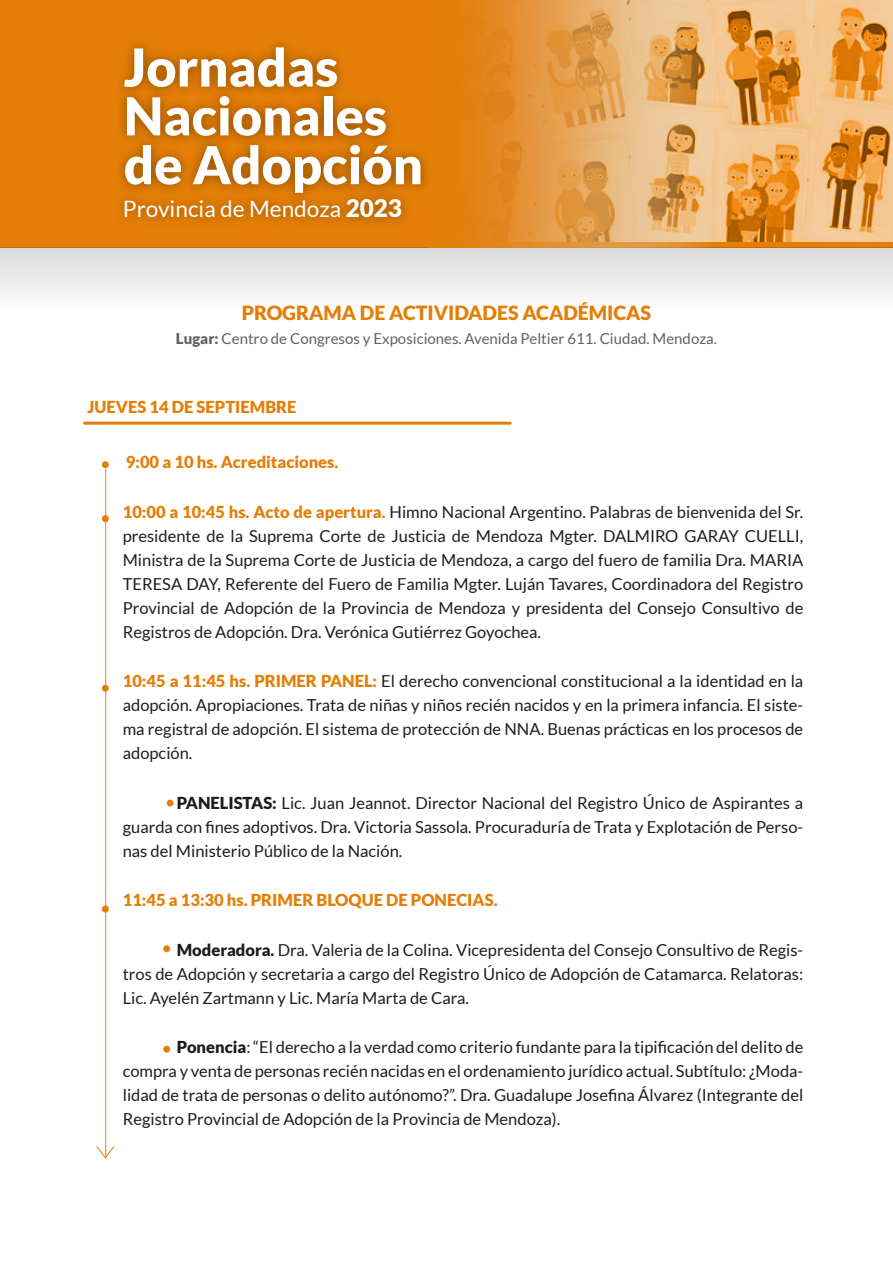
<style>
.page{position:relative;width:893px;height:1263px;background:#fff}
.page>*{position:absolute;margin:0;border:0;box-sizing:border-box;transform-origin:0 0}
.t1{font:900 52.35px/48.9px "Lato";color:#fff}
.t2{font:22.65px "Lato";color:#fff}
.t3{font:900 19.5px "Lato";color:#e47e07}
.t4{font:16.5px/24px "Lato";color:#1d1d1b;text-align:justify}
.t5{font:900 16.5px "Lato";color:#e47e07}
.t6{font:15px "Lato";color:#616160}
.s1{font-weight:900;font-size:24.3px}
.s2{font-weight:900}
.s3{font-weight:900;color:#e47e07}
</style>
<div class="page">
<div style="left:0;top:248px;width:893px;height:67px;background:linear-gradient(to bottom,#dadada,#fff)"></div>
<hr style="left:85px;top:422px;width:425px;height:3px;background:#e47e07">
<div style="left:163px;top:1046px;width:7px;height:7px;background:#e47e07;border-radius:50%"></div>
<hr style="left:105px;top:469px;width:1px;height:689px;background:#e47e07">
<div style="left:102px;top:515px;width:7px;height:7px;background:#e47e07;border-radius:50%"></div>
<div style="left:102px;top:461px;width:7px;height:7px;background:#e47e07;border-radius:50%"></div>
<div style="left:102px;top:685px;width:7px;height:7px;background:#e47e07;border-radius:50%"></div>
<div style="left:102px;top:905px;width:7px;height:7px;background:#e47e07;border-radius:50%"></div>
<div style="left:163px;top:945px;width:7px;height:7px;background:#e47e07;border-radius:50%"></div>
<svg style="left:0;top:0;width:893px;height:248px;background:#d97806"></svg>
<img style="left:714px;top:0;width:179px;height:242px">
<svg style="left:464px;top:0;width:250px;height:248px;background:#e3a051"></svg>
<div style="left:167px;top:800px;width:7px;height:6px;background:#e47e07;border-radius:50%"></div>
<svg style="left:96px;top:1145px;width:19px;height:14px"></svg>
<h1 class="t1" style="left:124px;top:42px;width:301px">Jornadas<br>Nacionales de Adopción</h1>
<h2 class="t2" style="left:123px;top:196px;width:281px">Provincia de Mendoza <span class="s1">2023</span></h2>
<p class="t3" style="left:242px;top:301px;width:411px">PROGRAMA DE ACTIVIDADES ACADÉMICAS</p>
<p class="t6" style="left:176px;top:330px;width:543px"><span class="s2">Lugar:</span> Centro de Congresos y Exposiciones. Avenida Peltier 611. Ciudad. Mendoza.</p>
<p class="t5" style="left:87px;top:397px;width:210px">JUEVES 14 DE SEPTIEMBRE</p>
<p class="t5" style="left:126px;top:452px;width:214px">9:00 a 10 hs. Acreditaciones.</p>
<p class="t4" style="left:123px;top:499px;width:682px"><span class="s3">10:00 a 10:45 hs. Acto de apertura.</span> Himno Nacional Argentino. Palabras de bienvenida del Sr. presidente de la Suprema Corte de Justicia de Mendoza Mgter. DALMIRO GARAY CUELLI, Ministra de la Suprema Corte de Justicia de Mendoza, a cargo del fuero de familia Dra. MARIA TERESA DAY, Referente del Fuero de Familia Mgter. Luján Tavares, Coordinadora del Registro Provincial de Adopción de la Provincia de Mendoza y presidenta del Consejo Consultivo de Registros de Adopción. Dra. Verónica Gutiérrez Goyochea.</p>
<p class="t4" style="left:123px;top:669px;width:682px"><span class="s3">10:45 a 11:45 hs. PRIMER PANEL:</span> El derecho convencional constitucional a la identidad en la adopción. Apropiaciones. Trata de niñas y niños recién nacidos y en la primera infancia. El siste&shy;ma registral de adopción. El sistema de protección de NNA. Buenas prácticas en los procesos de adopción.</p>
<p class="t4" style="left:123px;top:790px;width:682px;text-indent:54px"><span class="s2">PANELISTAS:</span> Lic. Juan Jeannot. Director Nacional del Registro Único de Aspirantes a guarda con fines adoptivos. Dra. Victoria Sassola. Procuraduría de Trata y Explotación de Perso&shy;nas del Ministerio Público de la Nación.</p>
<p class="t5" style="left:123px;top:890px;width:376px">11:45 a 13:30 hs. PRIMER BLOQUE DE PONECIAS.</p>
<p class="t4" style="left:123px;top:937px;width:682px;text-indent:54px"><span class="s2">Moderadora.</span> Dra. Valeria de la Colina. Vicepresidenta del Consejo Consultivo de Regis&shy;tros de Adopción y secretaria a cargo del Registro Único de Adopción de Catamarca. Relatoras:<br>Lic. Ayelén Zartmann y Lic. María Marta de Cara.</p>
<p class="t4" style="left:123px;top:1035px;width:682px;text-indent:54px"><span class="s2">Ponencia</span>: “El derecho a la verdad como criterio fundante para la tipificación del delito de compra y venta de personas recién nacidas en el ordenamiento jurídico actual. Subtítulo: ¿Moda&shy;lidad de trata de personas o delito autónomo?”. Dra. Guadalupe Josefina Álvarez (Integrante del Registro Provincial de Adopción de la Provincia de Mendoza).</p>
</div>
